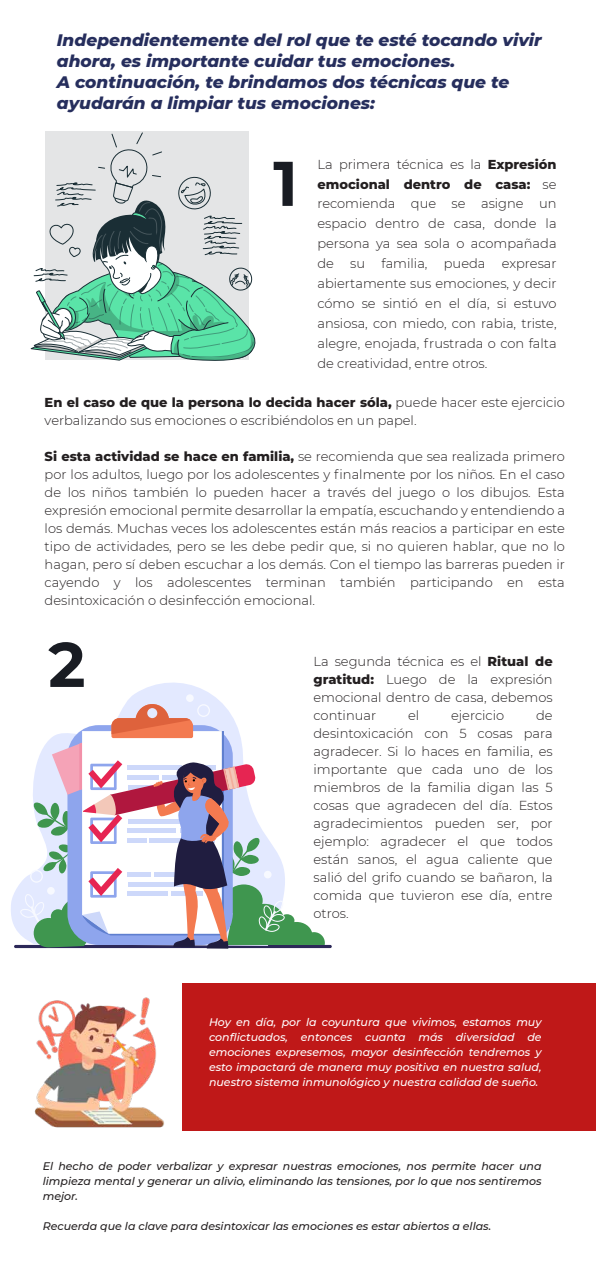
<style>
.page{position:relative;width:596px;height:1276px;background:#fff}
.page>*{position:absolute;margin:0;border:0;box-sizing:border-box;transform-origin:0 0}
.t1{font:700 63px "Montserrat";color:#191c23}
.t2{font:italic 800 17px/21px "Montserrat";color:#262e5d}
.t3{font:300 13px/18px "Montserrat";color:#231f20;text-align:justify}
.t4{font:italic 500 11px/15px "Montserrat";color:#fff;text-align:justify}
.t5{font:italic 500 11px/15px "Montserrat";color:#231f20;text-align:justify}
.s1{font-weight:800}
</style>
<div class="page">
<img style="left:34px;top:997px;width:130px;height:131px">
<svg style="left:30px;top:132px;width:226px;height:229px;background:#b5d0c7"></svg>
<hr style="left:14px;top:945px;width:317px;height:3px;background:#2c2858;border-radius:2px">
<svg style="left:11px;top:682px;width:212px;height:264px"></svg>
<div style="left:186px;top:694px;width:8px;height:8px;background:#f7f9ff;border-radius:50%"></div>
<svg style="left:20px;top:704px;width:304px;height:244px"></svg>
<div style="left:182px;top:983px;width:413px;height:148px;background:#bf1818"></div>
<h2 class="t2" style="left:57px;top:29px;width:486px">Independientemente del rol que te esté tocando vivir ahora, es importante cuidar tus emociones.<br>A continuación, te brindamos dos técnicas que te ayudarán a limpiar tus emociones:</h2>
<h1 class="t1" style="left:273px;top:138px;width:26px">1</h1>
<p class="t3" style="left:317px;top:153px;width:240px;line-height:20px">La primera técnica es la <span class="s1">Expresión emocional dentro de casa:</span> se recomienda que se asigne un espacio dentro de casa, donde la persona ya sea sola o acompañada de</p>
<p class="t3" style="left:350px;top:254px;width:16px">su</p>
<p class="t3" style="left:381px;top:254px;width:47px">familia,</p>
<p class="t3" style="left:443px;top:254px;width:43px">pueda</p>
<p class="t3" style="left:317px;top:253px;width:240px;line-height:20px;text-indent:184px">expresar abiertamente sus emociones, y decir cómo se sintió en el día, si estuvo ansiosa, con miedo, con rabia, triste, alegre, enojada, frustrada o con falta de creatividad, entre otros.</p>
<p class="t3" style="left:45px;top:393px;width:521px"><span class="s1">En el caso de que la persona lo decida hacer sóla,</span> puede hacer este ejercicio verbalizando sus emociones o escribiéndolos en un papel.</p>
<p class="t3" style="left:45px;top:447px;width:521px"><span class="s1">Si esta actividad se hace en familia,</span> se recomienda que sea realizada primero por los adultos, luego por los adolescentes y finalmente por los niños. En el caso de los niños también lo pueden hacer a través del juego o los dibujos. Esta expresión emocional permite desarrollar la empatía, escuchando y entendiendo a los demás. Muchas veces los adolescentes están más reacios a participar en este tipo de actividades, pero se les debe pedir que, si no quieren hablar, que no lo hagan, pero sí deben escuchar a los demás. Con el tiempo las barreras pueden ir cayendo y los adolescentes terminan también participando en esta desintoxicación o desinfección emocional.</p>
<h1 class="t1" style="left:48px;top:619px;width:39px">2</h1>
<p class="t3" style="left:313px;top:652px;width:240px">La segunda técnica es el <span class="s1">Ritual de gratitud:</span> Luego de la expresión emocional dentro de casa, debemos continuar</p>
<p class="t3" style="left:313px;top:706px;width:240px;text-indent:222px">de desintoxicación con 5 cosas para agradecer. Si lo haces en familia, es importante que cada uno de los miembros de la familia digan las 5 cosas que agradecen del día. Estos agradecimientos pueden ser, por ejemplo: agradecer el que todos están sanos, el agua caliente que salió del grifo cuando se bañaron, la comida que tuvieron ese día, entre otros.</p>
<p class="t3" style="left:408px;top:706px;width:13px">el</p>
<p class="t3" style="left:451px;top:706px;width:55px">ejercicio</p>
<p class="t4" style="left:209px;top:1014px;width:334px">Hoy en día, por la coyuntura que vivimos, estamos muy conflictuados, entonces cuanta más diversidad de emociones expresemos, mayor desinfección tendremos y esto impactará de manera muy positiva en nuestra salud, nuestro sistema inmunológico y nuestra calidad de sueño.</p>
<p class="t5" style="left:43px;top:1158px;width:500px">El hecho de poder verbalizar y expresar nuestras emociones, nos permite hacer una limpieza mental y generar un alivio, eliminando las tensiones, por lo que nos sentiremos mejor.</p>
<p class="t5" style="left:43px;top:1218px;width:450px">Recuerda que la clave para desintoxicar las emociones es estar abiertos a ellas.</p>
</div>
